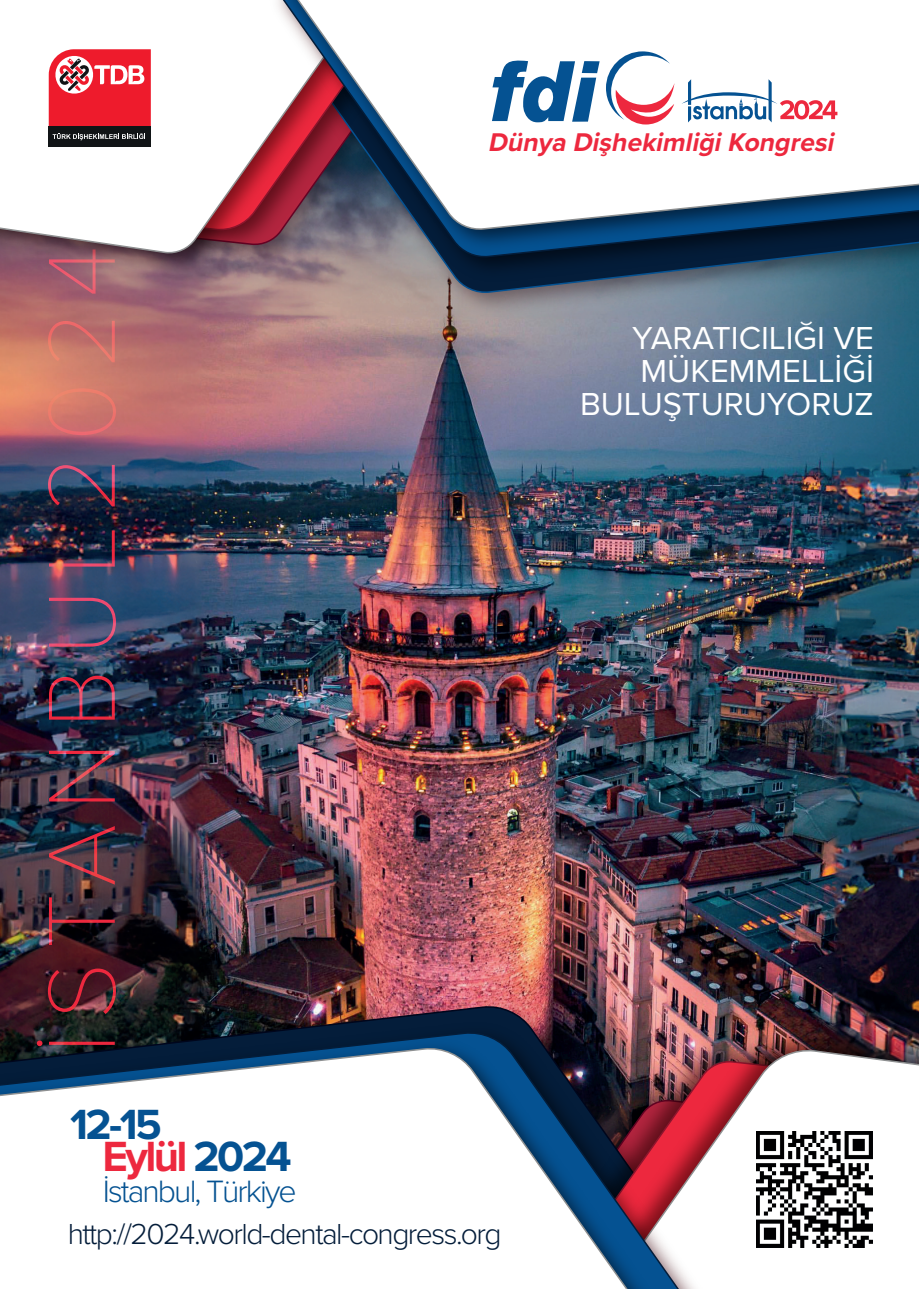
<style>
.page{position:relative;width:919px;height:1289px;background:#fff}
.page>*{position:absolute;margin:0;border:0;box-sizing:border-box;transform-origin:0 0}
.t1{font:700 43.8px "Proxima Nova";letter-spacing:-.06em;color:#ed283e}
.t2{font:700 43.8px "Proxima Nova";color:#055292}
.t3{font:33px/33px "Proxima Nova";color:#fff;text-align:right}
.t4{font:300 31.95px "Proxima Nova";letter-spacing:-.06em;color:#055291}
.t5{font:300 30px "Proxima Nova";letter-spacing:-.05em;color:#041d3a}
.t6{font:italic 700 26.55px "Proxima Nova";color:#ed283e}
.s1{color:#055292}
</style>
<div class="page">
<img style="left:0;top:284px;width:918px;height:735px">
<svg style="left:48px;top:968px;width:68px;height:23px;background:#5e1825"></svg>
<svg style="left:49px;top:897px;width:66px;height:48px;background:#3f202a"></svg>
<svg style="left:49px;top:826px;width:66px;height:58px;background:#523543"></svg>
<img style="left:49px;top:750px;width:66px;height:51px">
<svg style="left:49px;top:675px;width:66px;height:44px;background:#4e304a"></svg>
<svg style="left:49px;top:597px;width:67px;height:49px;background:#5c4b6f"></svg>
<img style="left:49px;top:530px;width:66px;height:36px">
<svg style="left:48px;top:465px;width:67px;height:41px;background:#453d5c"></svg>
<svg style="left:48px;top:388px;width:68px;height:47px;background:#d5766c"></svg>
<svg style="left:48px;top:321px;width:67px;height:41px;background:#c7736b"></svg>
<svg style="left:49px;top:284px;width:66px;height:9px"></svg>
<img style="left:231px;top:284px;width:687px;height:39px">
<svg style="left:244px;top:284px;width:674px;height:11px;background:#7a818b"></svg>
<img style="left:0;top:255px;width:260px;height:29px">
<svg style="left:0;top:72px;width:255px;height:183px"></svg>
<img style="left:260px;top:260px;width:658px;height:27px">
<img style="left:255px;top:133px;width:663px;height:127px">
<svg style="left:269px;top:0;width:649px;height:232px"></svg>
<img style="left:0;top:991px;width:765px;height:28px">
<img style="left:0;top:1003px;width:736px;height:16px">
<img style="left:716px;top:1019px;width:202px;height:28px">
<svg style="left:716px;top:1047px;width:202px;height:201px"></svg>
<img style="left:0;top:1016px;width:716px;height:272px">
<img style="left:0;top:1029px;width:687px;height:259px">
<img style="left:0;top:1032px;width:675px;height:256px">
<svg style="left:0;top:1045px;width:647px;height:243px"></svg>
<img style="left:756px;top:1130px;width:116px;height:117px">
<div style="left:49px;top:126px;width:102px;height:21px;background:#111416"></div>
<svg style="left:49px;top:49px;width:102px;height:77px;background:#e9414f"></svg>
<svg style="left:53px;top:133px;width:92px;height:7px"></svg>
<svg style="left:492px;top:59px;width:107px;height:63px"></svg>
<svg style="left:606px;top:51px;width:68px;height:78px"></svg>
<svg style="left:681px;top:79px;width:156px;height:43px"></svg>
<p class="t6" style="left:487px;top:123px;width:354px">Dünya DişhekimliğiKongresi</p>
<p class="t3" style="left:580px;top:319px;width:295px">YARATICILIĞI VE<br>MÜKEMMELLİĞİ<br>BULUŞTURUYORUZ</p>
<h1 class="t2" style="left:70px;top:1091px;width:93px">12-15</h1>
<h1 class="t1" style="left:103px;top:1123px;width:190px">Eylül <span class="s1">2024</span></h1>
<p class="t4" style="left:103px;top:1167px;width:195px">İstanbul, Türkiye</p>
<p class="t5" style="left:68px;top:1211px;width:435px">http://2024.world-dental-congress.org</p>
</div>
